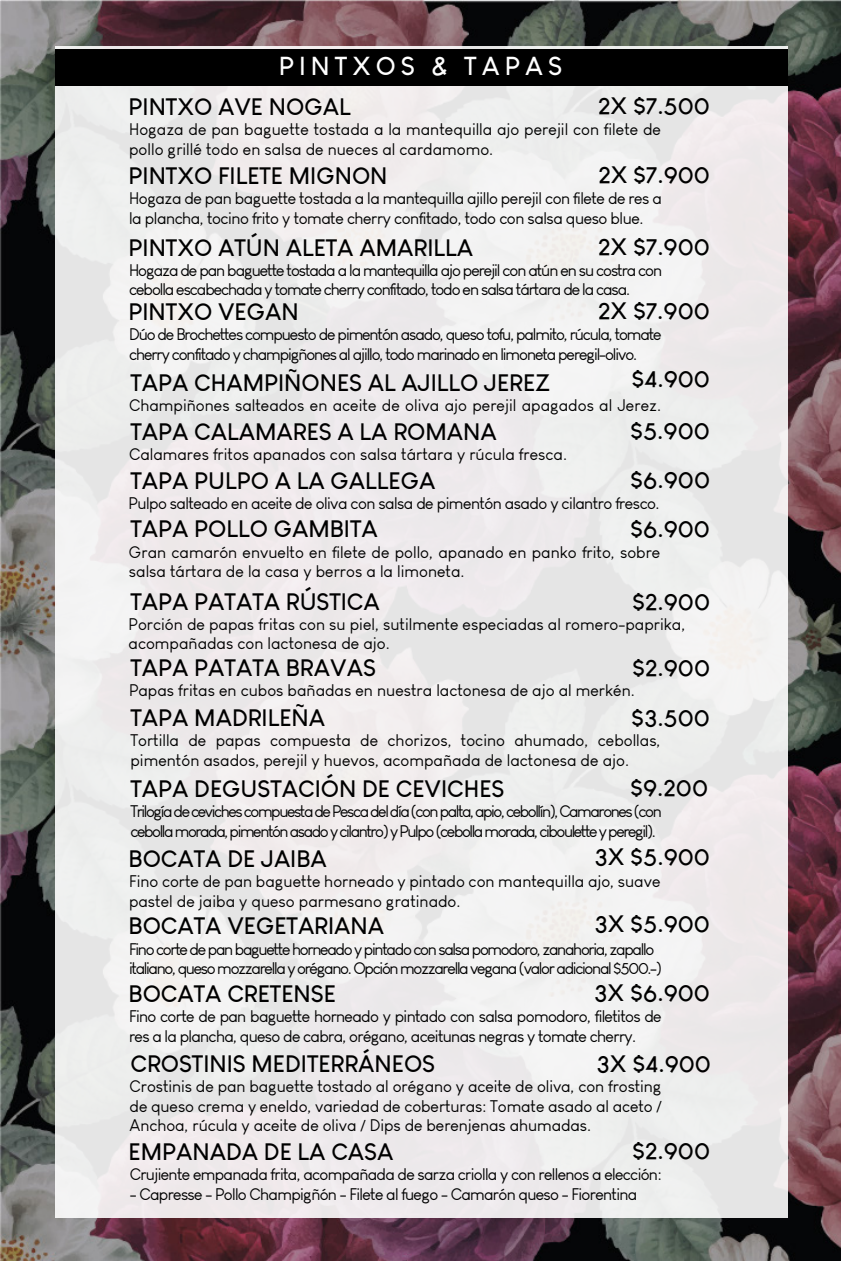
<style>
.page{position:relative;width:841px;height:1261px;background:#fff}
.page>*{position:absolute;margin:0;border:0;box-sizing:border-box;transform-origin:0 0}
.t1{font:700 25.5px "Louis George Cafe";letter-spacing:.2em;color:#fff}
.t2{font:700 23.4px "Louis George Cafe";color:#000}
.t3{font:16.5px/19.8px "Louis George Cafe";color:#000}
.t4{font:16.5px/19.8px "Louis George Cafe";letter-spacing:-.035em;color:#000}
.t5{font:16.5px/19.8px "Louis George Cafe";letter-spacing:-.065em;color:#000}
.t6{font:16.5px/19.8px "Louis George Cafe";letter-spacing:-.085em;color:#000}
.t7{font:16.5px/19.8px "Louis George Cafe";letter-spacing:-.08em;color:#000}
</style>
<div class="page">
<img style="left:0;top:0;width:841px;height:1261px">
<div style="left:55px;top:46px;width:733px;height:1172px;background:#eeecec"></div>
<div style="left:55px;top:49px;width:733px;height:37px;background:#000"></div>
<h1 class="t1" style="left:279px;top:50px;width:285px">PINTXOS &amp; TAPAS</h1>
<h2 class="t2" style="left:129px;top:92px;width:224px">PINTXO AVE NOGAL</h2>
<h2 class="t2" style="left:598px;top:91px;width:113px">2X $7.500</h2>
<p class="t3" style="left:129px;top:119px;width:533px">Hogaza de pan baguette tostada a la mantequilla ajo perejil con filete de pollo grillé todo en salsa de nueces al cardamomo.</p>
<h2 class="t2" style="left:129px;top:160px;width:260px">PINTXO FILETE MIGNON</h2>
<h2 class="t2" style="left:598px;top:160px;width:113px">2X $7.900</h2>
<p class="t4" style="left:129px;top:188px;width:534px">Hogaza de pan baguette tostada a la mantequilla ajillo perejil con filete de res a la plancha, tocino frito y tomate cherry confitado, todo con salsa queso blue.</p>
<h2 class="t2" style="left:129px;top:233px;width:346px">PINTXO ATÚN ALETA AMARILLA</h2>
<h2 class="t2" style="left:598px;top:232px;width:113px">2X $7.900</h2>
<p class="t5" style="left:129px;top:260px;width:534px">Hogaza de pan baguette tostada a la mantequilla ajo perejil con atún en su costra con cebolla escabechada y tomate cherry confitado, todo en salsa tártara de la casa.</p>
<h2 class="t2" style="left:128px;top:297px;width:172px">PINTXO VEGAN</h2>
<h2 class="t2" style="left:598px;top:296px;width:113px">2X $7.900</h2>
<p class="t5" style="left:129px;top:324px;width:534px">Dúo de Brochettes compuesto de pimentón asado, queso tofu, palmito, rúcula, tomate cherry confitado y champigñones al ajillo, todo marinado en limoneta peregil-olivo.</p>
<h2 class="t2" style="left:130px;top:368px;width:421px">TAPA CHAMPIÑONES AL AJILLO JEREZ</h2>
<h2 class="t2" style="left:631px;top:364px;width:80px">$4.900</h2>
<p class="t3" style="left:129px;top:395px;width:533px">Champiñones salteados en aceite de oliva ajo perejil apagados al Jerez.</p>
<h2 class="t2" style="left:130px;top:416px;width:368px">TAPA CALAMARES A LA ROMANA</h2>
<h2 class="t2" style="left:630px;top:416px;width:81px">$5.900</h2>
<p class="t3" style="left:129px;top:444px;width:439px">Calamares fritos apanados con salsa tártara y rúcula fresca.</p>
<h2 class="t2" style="left:130px;top:465px;width:306px">TAPA PULPO A LA GALLEGA</h2>
<h2 class="t2" style="left:630px;top:465px;width:81px">$6.900</h2>
<p class="t4" style="left:129px;top:493px;width:532px">Pulpo salteado en aceite de oliva con salsa de pimentón asado y cilantro fresco.</p>
<h2 class="t2" style="left:130px;top:514px;width:249px">TAPA POLLO GAMBITA</h2>
<h2 class="t2" style="left:630px;top:514px;width:81px">$6.900</h2>
<p class="t3" style="left:129px;top:542px;width:533px">Gran camarón envuelto en filete de pollo, apanado en panko frito, sobre salsa tártara de la casa y berros a la limoneta.</p>
<h2 class="t2" style="left:130px;top:586px;width:251px">TAPA PATATA RÚSTICA</h2>
<h2 class="t2" style="left:632px;top:586px;width:80px">$2.900</h2>
<p class="t3" style="left:129px;top:614px;width:558px">Porción de papas fritas con su piel, sutilmente especiadas al romero-paprika, acompañadas con lactonesa de ajo.</p>
<h2 class="t2" style="left:130px;top:653px;width:247px">TAPA PATATA BRAVAS</h2>
<h2 class="t2" style="left:632px;top:653px;width:80px">$2.900</h2>
<p class="t3" style="left:129px;top:681px;width:507px">Papas fritas en cubos bañadas en nuestra lactonesa de ajo al merkén.</p>
<h2 class="t2" style="left:130px;top:703px;width:196px">TAPA MADRILEÑA</h2>
<h2 class="t2" style="left:631px;top:702px;width:80px">$3.500</h2>
<p class="t3" style="left:130px;top:730px;width:531px">Tortilla de papas compuesta de chorizos, tocino ahumado, cebollas, pimentón asados, perejil y huevos, acompañada de lactonesa de ajo.</p>
<h2 class="t2" style="left:130px;top:773px;width:375px">TAPA DEGUSTACIÓN DE CEVICHES</h2>
<h2 class="t2" style="left:630px;top:773px;width:80px">$9.200</h2>
<p class="t6" style="left:130px;top:801px;width:533px">Trilogía de ceviches compuesta de Pesca del día (con palta, apio, cebollín), Camarones (con cebolla morada, pimentón asado y cilantro) y Pulpo (cebolla morada, ciboulette y peregil).</p>
<h2 class="t2" style="left:128px;top:844px;width:200px">BOCATA DE JAIBA</h2>
<h2 class="t2" style="left:594px;top:841px;width:117px">3X $5.900</h2>
<p class="t3" style="left:129px;top:871px;width:533px">Fino corte de pan baguette horneado y pintado con mantequilla ajo, suave pastel de jaiba y queso parmesano gratinado.</p>
<h2 class="t2" style="left:128px;top:911px;width:257px">BOCATA VEGETARIANA</h2>
<h2 class="t2" style="left:594px;top:909px;width:117px">3X $5.900</h2>
<p class="t7" style="left:129px;top:939px;width:534px">Fino corte de pan baguette horneado y pintado con salsa pomodoro, zanahoria, zapallo italiano, queso mozzarella y orégano. Opción mozzarella vegana (valor adicional $500.-)</p>
<h2 class="t2" style="left:129px;top:979px;width:209px">BOCATA CRETENSE</h2>
<h2 class="t2" style="left:594px;top:978px;width:117px">3X $6.900</h2>
<p class="t4" style="left:129px;top:1006px;width:534px">Fino corte de pan baguette horneado y pintado con salsa pomodoro, filetitos de res a la plancha, queso de cabra, orégano, aceitunas negras y tomate cherry.</p>
<h2 class="t2" style="left:130px;top:1048px;width:306px">CROSTINIS MEDITERRÁNEOS</h2>
<h2 class="t2" style="left:597px;top:1049px;width:116px">3X $4.900</h2>
<p class="t4" style="left:130px;top:1076px;width:533px;text-align:justify">Crostinis de pan baguette tostado al orégano y aceite de oliva, con frosting de queso crema y eneldo, variedad de coberturas: Tomate asado al aceto / Anchoa, rúcula y aceite de oliva / Dips de berenjenas ahumadas.</p>
<h2 class="t2" style="left:129px;top:1136px;width:266px">EMPANADA DE LA CASA</h2>
<h2 class="t2" style="left:632px;top:1136px;width:80px">$2.900</h2>
<p class="t4" style="left:130px;top:1164px;width:533px">Crujiente empanada frita, acompañada de sarza criolla y con rellenos a elección:</p>
<p class="t4" style="left:130px;top:1184px;width:509px">- Capresse - Pollo Champigñón - Filete al fuego - Camarón queso - Fiorentina</p>
</div>
